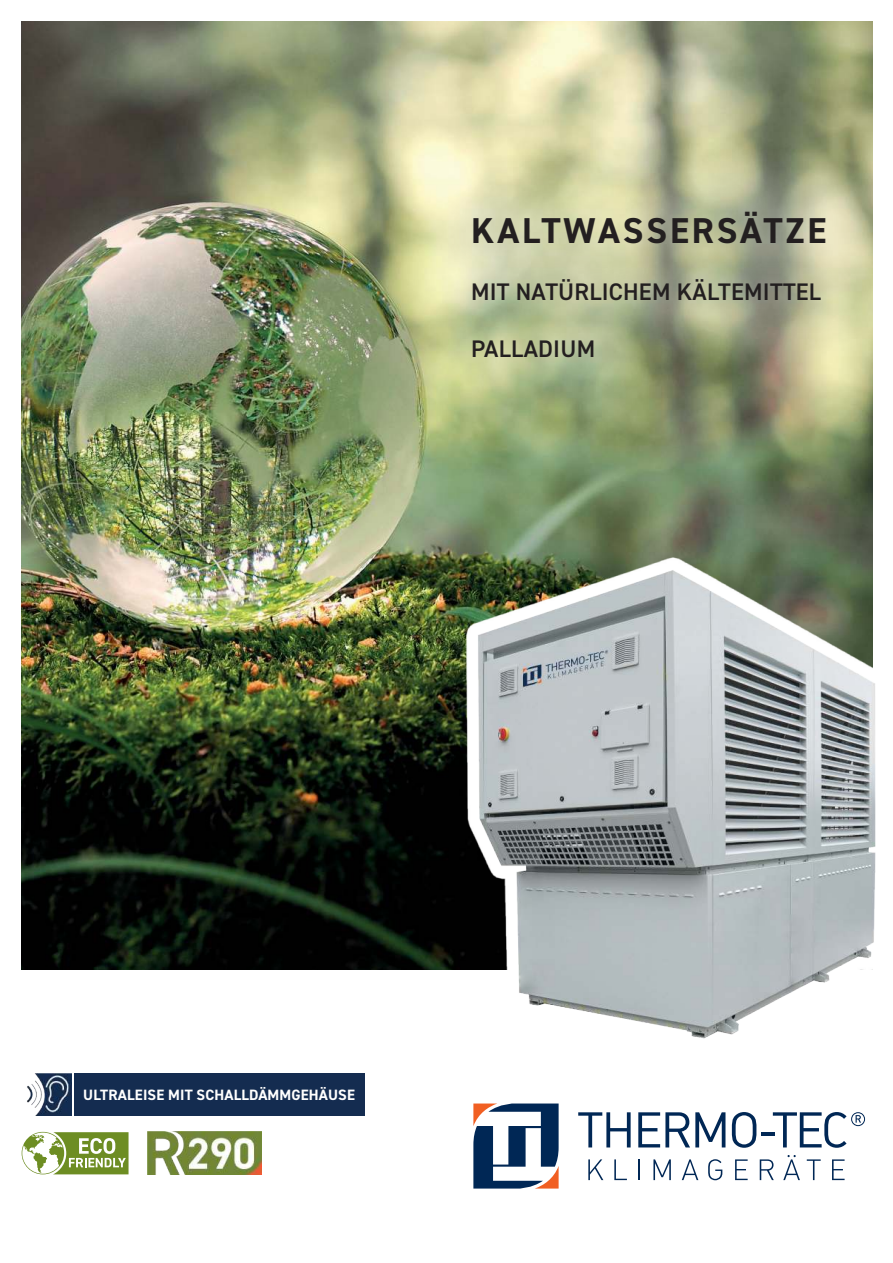
<style>
.page{position:relative;width:893px;height:1263px;background:#fff}
.page>*{position:absolute;margin:0;border:0;box-sizing:border-box;transform-origin:0 0}
.t1{font:700 36px "DIN2014";letter-spacing:.08em;color:#231f20}
.t2{font:600 24px "DIN2014";letter-spacing:.01em;color:#231f20}
.t3{font:700 15px "DIN2014";letter-spacing:.01em;color:#fff}
</style>
<div class="page">
<img style="left:22px;top:21px;width:850px;height:948px">
<div style="left:405px;top:144px;width:488px;height:281px;background:#fff;opacity:.48"></div>
<svg style="left:588px;top:1159px;width:15px;height:21px"></svg>
<svg style="left:614px;top:1159px;width:13px;height:21px"></svg>
<hr style="left:638px;top:1159px;width:2px;height:21px;background:#002755">
<svg style="left:653px;top:1159px;width:18px;height:21px"></svg>
<svg style="left:682px;top:1159px;width:16px;height:21px"></svg>
<svg style="left:708px;top:1159px;width:14px;height:21px"></svg>
<svg style="left:735px;top:1159px;width:13px;height:21px"></svg>
<svg style="left:760px;top:1159px;width:14px;height:21px"></svg>
<svg style="left:783px;top:1155px;width:17px;height:25px"></svg>
<svg style="left:807px;top:1159px;width:14px;height:21px"></svg>
<svg style="left:832px;top:1159px;width:13px;height:21px"></svg>
<svg style="left:578px;top:1112px;width:53px;height:35px"></svg>
<svg style="left:638px;top:1112px;width:87px;height:35px"></svg>
<svg style="left:732px;top:1112px;width:24px;height:36px"></svg>
<hr style="left:761px;top:1132px;width:14px;height:4px;background:#002755">
<svg style="left:773px;top:1112px;width:73px;height:36px"></svg>
<svg style="left:855px;top:1115px;width:6px;height:8px"></svg>
<div style="left:851px;top:1112px;width:14px;height:14px;border:1px solid #002755;border-radius:50%"></div>
<svg style="left:473px;top:1103px;width:85px;height:85px"></svg>
<svg style="left:22px;top:1132px;width:107px;height:42px"></svg>
<div style="left:75px;top:1073px;width:290px;height:43px;background:#142c50"></div>
<img style="left:148px;top:1132px;width:114px;height:42px">
<img style="left:27px;top:1073px;width:44px;height:43px">
<img style="left:454px;top:553px;width:422px;height:486px">
<h1 class="t1" style="left:471px;top:211px;width:357px">KALTWASSERSÄTZE</h1>
<p class="t2" style="left:471px;top:279px;width:351px">MIT NATÜRLICHEM KÄLTEMITTEL</p>
<p class="t2" style="left:471px;top:336px;width:126px">PALLADIUM</p>
<p class="t3" style="left:83px;top:1087px;width:273px">ULTRALEISE MIT SCHALLDÄMMGEHÄUSE</p>
</div>
